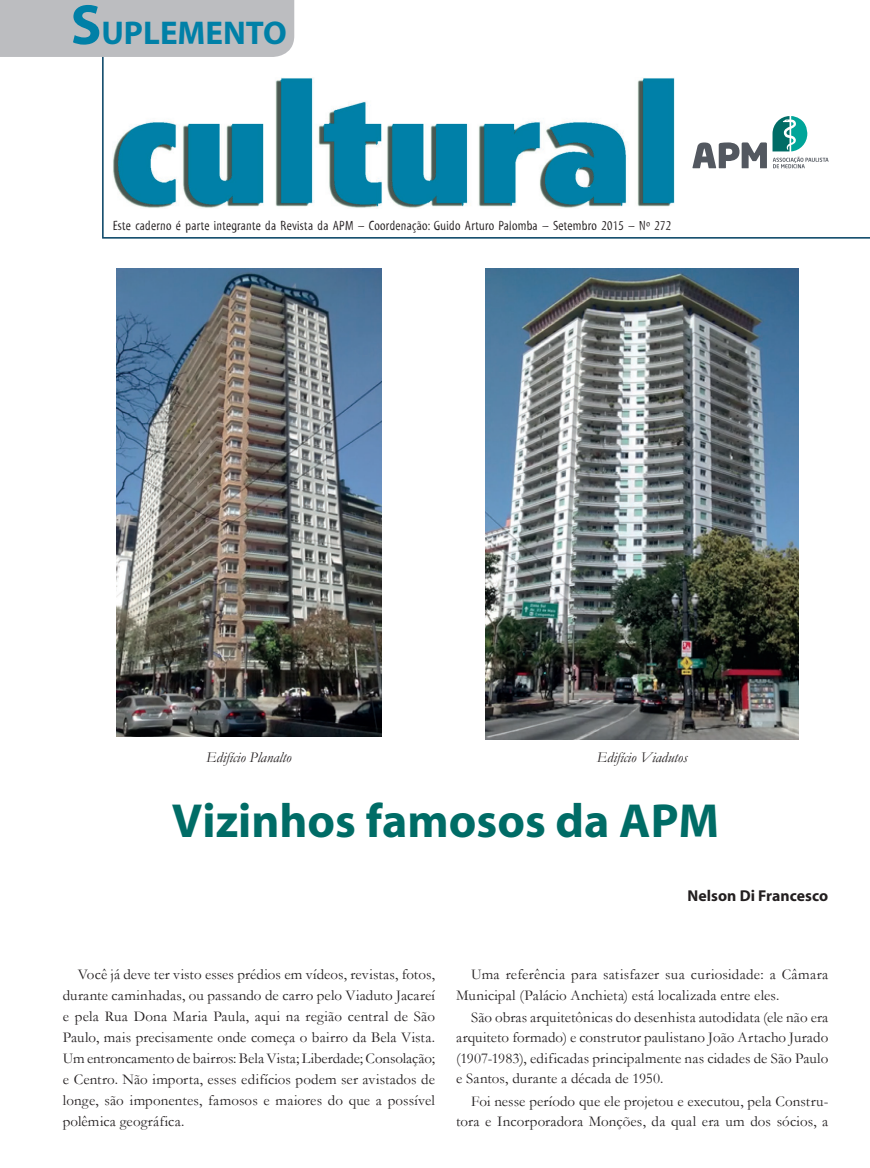
<style>
.page{position:relative;width:870px;height:1168px;background:#fff}
.page>*{position:absolute;margin:0;border:0;box-sizing:border-box;transform-origin:0 0}
.t1{font:700 48px "Myriad";color:#006c66}
.t2{font:700 33px "Myriad";color:#0080a7}
.t3{font:700 15.75px "Myriad";letter-spacing:.005em;color:#231f20}
.t4{font:15px/21px "Garamond";letter-spacing:.01em;color:#231f20;text-align:justify}
.t5{font:italic 15px "Garamond";color:#231f20}
.t6{font:13.5px "Myriad Tilt";letter-spacing:.02em;color:#231f20}
.s1{font-size:57px}
</style>
<div class="page">
<img style="left:113px;top:78px;width:561px;height:130px">
<hr style="left:102px;top:55px;width:2px;height:182px;background:#003f61">
<hr style="left:102px;top:237px;width:768px;height:2px;background:#003f61">
<svg style="left:692px;top:116px;width:136px;height:52px"></svg>
<img style="left:117px;top:268px;width:264px;height:468px">
<img style="left:486px;top:268px;width:313px;height:471px">
<div style="left:0;top:0;width:294px;height:57px;background:#bcbdc0"></div>
<h2 class="t2" style="left:71px;top:16px;width:218px"><span class="s1">S</span>UPLEMENTO</h2>
<p class="t6" style="left:113px;top:218px;width:560px">Este caderno é parte integrante da Revista da APM – Coordenação: Guido Arturo Palomba – Setembro 2015 – Nº 272</p>
<p class="t5" style="left:206px;top:746px;width:87px">Edifício Planalto</p>
<p class="t5" style="left:597px;top:746px;width:92px">Edifício Viadutos</p>
<h1 class="t1" style="left:172px;top:796px;width:549px">Vizinhos famosos da APM</h1>
<p class="t3" style="left:687px;top:887px;width:142px">Nelson Di Francesco</p>
<p class="t4" style="left:63px;top:963px;width:374px;text-indent:15px">Você já deve ter visto esses prédios em vídeos, revistas, fotos, durante caminhadas, ou passando de carro pelo Viaduto Jacareí e pela Rua Dona Maria Paula, aqui na região central de São Paulo, mais precisamente onde começa o bairro da Bela Vista.<br>Um entroncamento de bairros: Bela Vista; Liberdade; Consolação; e Centro. Não importa, esses edifícios podem ser avistados de longe, são imponentes, famosos e maiores do que a possível polêmica geográfica.</p>
<p class="t4" style="left:456px;top:964px;width:374px;line-height:20.4px;text-indent:15px">Uma referência para satisfazer sua curiosidade: a Câmara<br>Municipal (Palácio Anchieta) está localizada entre eles.</p>
<p class="t4" style="left:456px;top:1007px;width:374px;line-height:20.2px;text-indent:15px">São obras arquitetônicas do desenhista autodidata (ele não era arquiteto formado) e construtor paulistano João Artacho Jurado (1907-1983), edificadas principalmente nas cidades de São Paulo e Santos, durante a década de 1950.</p>
<p class="t4" style="left:456px;top:1090px;width:374px;line-height:20.4px;text-align:right">Foi nesse período que ele projetou e executou, pela Constru&shy;tora e Incorporadora Monções, da qual era um dos sócios, a</p>
</div>
